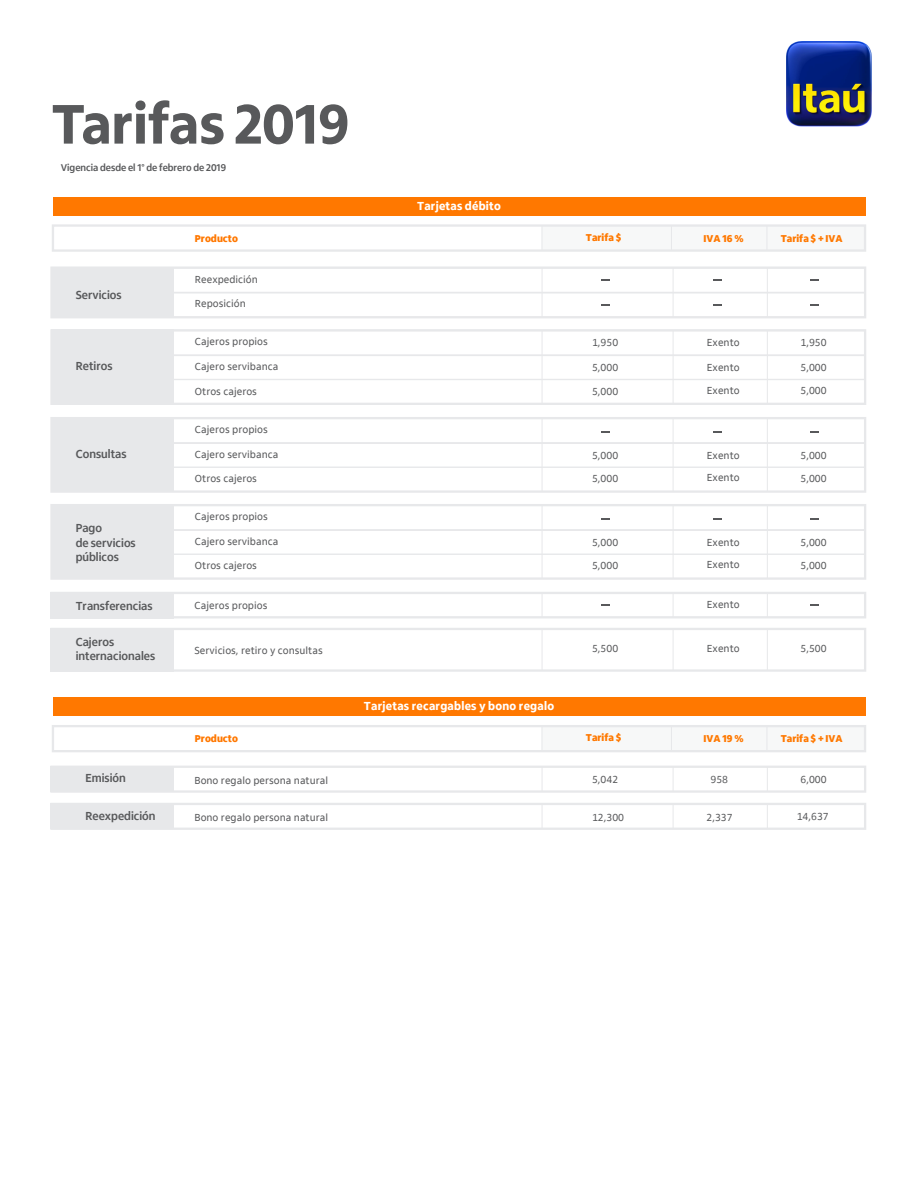
<style>
.page{position:relative;width:918px;height:1188px;background:#fff}
.page>*{position:absolute;margin:0;border:0;box-sizing:border-box;transform-origin:0 0}
.t1{font:800 57.15px "Itau Display";color:#58595b}
.t2{font:700 12px/14.4px "Itau Display";color:#58595b}
.t3{font:800 12px "Itau Display";letter-spacing:.02em;color:#fff}
.t4{font:10.5px/22.6px "Itau Text";color:#58595b}
.t5{font:800 10.2px "Itau Display";color:#ff7800}
.t6{font:700 10.05px "Itau Display";color:#58595b}
</style>
<div class="page">
<img style="left:786px;top:42px;width:85px;height:85px">
<div style="left:542px;top:226px;width:323px;height:24px;background:#f7f8f8"></div>
<div style="left:53px;top:197px;width:812px;height:18px;background:#ff7800"></div>
<hr style="left:172px;top:292px;width:693px;height:1px;background:#e7e8ea">
<div style="left:52px;top:267px;width:122px;height:50px;background:#e7e8ea"></div>
<svg style="left:671px;top:227px;width:1px;height:22px"></svg>
<div style="left:52px;top:224px;width:814px;height:28px;border:2px solid #e7e8ea"></div>
<div style="left:50px;top:267px;width:816px;height:51px;border:2px solid #e7e8ea"></div>
<hr style="left:172px;top:354px;width:693px;height:2px;background:#e7e8ea">
<hr style="left:172px;top:379px;width:693px;height:1px;background:#e7e8ea">
<div style="left:52px;top:330px;width:122px;height:74px;background:#e7e8ea"></div>
<div style="left:50px;top:329px;width:816px;height:76px;border:2px solid #e7e8ea"></div>
<hr style="left:673px;top:268px;width:1px;height:49px;background:#e7e8ea">
<hr style="left:542px;top:268px;width:1px;height:49px;background:#e7e8ea">
<hr style="left:767px;top:268px;width:1px;height:49px;background:#e7e8ea">
<hr style="left:673px;top:331px;width:1px;height:73px;background:#e7e8ea">
<hr style="left:542px;top:331px;width:1px;height:73px;background:#e7e8ea">
<hr style="left:767px;top:331px;width:1px;height:73px;background:#e7e8ea">
<hr style="left:172px;top:442px;width:693px;height:2px;background:#e7e8ea">
<hr style="left:172px;top:467px;width:693px;height:1px;background:#e7e8ea">
<div style="left:52px;top:417px;width:122px;height:75px;background:#e7e8ea"></div>
<div style="left:50px;top:417px;width:816px;height:76px;border:2px solid #e7e8ea"></div>
<hr style="left:673px;top:418px;width:1px;height:74px;background:#e7e8ea">
<hr style="left:542px;top:418px;width:1px;height:74px;background:#e7e8ea">
<hr style="left:767px;top:418px;width:1px;height:74px;background:#e7e8ea">
<svg style="left:713px;top:431px;width:9px;height:2px"></svg>
<svg style="left:810px;top:431px;width:9px;height:2px"></svg>
<svg style="left:601px;top:431px;width:9px;height:2px"></svg>
<hr style="left:172px;top:529px;width:693px;height:2px;background:#e7e8ea">
<hr style="left:172px;top:554px;width:693px;height:1px;background:#e7e8ea">
<div style="left:52px;top:504px;width:122px;height:75px;background:#e7e8ea"></div>
<div style="left:50px;top:504px;width:816px;height:76px;border:2px solid #e7e8ea"></div>
<hr style="left:673px;top:505px;width:1px;height:74px;background:#e7e8ea">
<hr style="left:542px;top:505px;width:1px;height:74px;background:#e7e8ea">
<hr style="left:767px;top:505px;width:1px;height:74px;background:#e7e8ea">
<svg style="left:713px;top:518px;width:9px;height:2px"></svg>
<svg style="left:810px;top:518px;width:9px;height:2px"></svg>
<svg style="left:601px;top:518px;width:9px;height:2px"></svg>
<div style="left:52px;top:592px;width:814px;height:27px;border:1px solid #e7e8ea"></div>
<div style="left:51px;top:592px;width:123px;height:26px;background:#e7e8ea"></div>
<div style="left:50px;top:592px;width:816px;height:26px;border:2px solid #e7e8ea"></div>
<svg style="left:673px;top:593px;width:1px;height:24px"></svg>
<svg style="left:542px;top:593px;width:1px;height:24px"></svg>
<svg style="left:767px;top:593px;width:1px;height:24px"></svg>
<div style="left:542px;top:726px;width:323px;height:25px;background:#f7f8f8"></div>
<div style="left:53px;top:697px;width:812px;height:19px;background:#ff7800"></div>
<div style="left:50px;top:766px;width:124px;height:26px;background:#e7e8ea"></div>
<svg style="left:671px;top:728px;width:1px;height:21px"></svg>
<div style="left:52px;top:725px;width:814px;height:27px;border:2px solid #e7e8ea"></div>
<div style="left:50px;top:766px;width:816px;height:27px;border:2px solid #e7e8ea"></div>
<svg style="left:673px;top:767px;width:1px;height:24px"></svg>
<svg style="left:542px;top:767px;width:1px;height:24px"></svg>
<svg style="left:767px;top:767px;width:1px;height:24px"></svg>
<div style="left:51px;top:628px;width:123px;height:44px;background:#e7e8ea"></div>
<div style="left:50px;top:628px;width:816px;height:44px;border:2px solid #e7e8ea"></div>
<hr style="left:673px;top:629px;width:1px;height:42px;background:#e7e8ea">
<hr style="left:542px;top:629px;width:1px;height:42px;background:#e7e8ea">
<hr style="left:767px;top:629px;width:1px;height:42px;background:#e7e8ea">
<div style="left:50px;top:803px;width:124px;height:26px;background:#e7e8ea"></div>
<div style="left:50px;top:803px;width:816px;height:27px;border:2px solid #e7e8ea"></div>
<svg style="left:673px;top:804px;width:1px;height:24px"></svg>
<svg style="left:542px;top:804px;width:1px;height:24px"></svg>
<svg style="left:767px;top:804px;width:1px;height:24px"></svg>
<h1 class="t1" style="left:52px;top:91px;width:299px">Tarifas 2019</h1>
<p class="t6" style="left:61px;top:161px;width:167px">Vigencia desde el 1° de febrero de 2019</p>
<p class="t3" style="left:417px;top:199px;width:85px">Tarjetas débito</p>
<p class="t2" style="left:76px;top:288px;width:47px">Servicios</p>
<p class="t2" style="left:76px;top:359px;width:38px">Retiros</p>
<p class="t2" style="left:76px;top:447px;width:52px">Consultas</p>
<p class="t2" style="left:76px;top:521px;width:62px">Pago<br>de servicios públicos</p>
<p class="t2" style="left:76px;top:599px;width:78px">Transferencias</p>
<p class="t5" style="left:195px;top:232px;width:45px">Producto</p>
<p class="t5" style="left:586px;top:231px;width:37px">Tarifa $</p>
<p class="t5" style="left:704px;top:232px;width:41px">IVA 16 %</p>
<p class="t5" style="left:781px;top:232px;width:64px">Tarifa $ + IVA</p>
<p class="t4" style="left:195px;top:268px;width:65px">Reexpedición</p>
<p class="t4" style="left:195px;top:293px;width:52px">Reposición</p>
<p class="t4" style="left:195px;top:331px;width:74px">Cajeros propios</p>
<p class="t4" style="left:195px;top:355px;width:85px">Cajero servibanca</p>
<p class="t4" style="left:195px;top:380px;width:64px">Otros cajeros</p>
<p class="t4" style="left:195px;top:418px;width:74px">Cajeros propios</p>
<p class="t4" style="left:195px;top:443px;width:85px">Cajero servibanca</p>
<p class="t4" style="left:195px;top:468px;width:64px">Otros cajeros</p>
<p class="t4" style="left:195px;top:505px;width:74px">Cajeros propios</p>
<p class="t4" style="left:195px;top:530px;width:85px">Cajero servibanca</p>
<p class="t4" style="left:195px;top:555px;width:64px">Otros cajeros</p>
<p class="t4" style="left:195px;top:594px;width:74px">Cajeros propios</p>
<p class="t4" style="left:592px;top:331px;width:28px">1,950</p>
<p class="t4" style="left:707px;top:331px;width:35px">Exento</p>
<p class="t4" style="left:800px;top:331px;width:28px">1,950</p>
<p class="t4" style="left:592px;top:356px;width:28px">5,000</p>
<p class="t4" style="left:592px;top:380px;width:28px">5,000</p>
<p class="t4" style="left:707px;top:356px;width:35px">Exento<br>Exento</p>
<p class="t4" style="left:800px;top:356px;width:28px">5,000<br>5,000</p>
<p class="t4" style="left:592px;top:444px;width:28px">5,000</p>
<p class="t4" style="left:592px;top:467px;width:28px">5,000</p>
<p class="t4" style="left:592px;top:531px;width:28px">5,000</p>
<p class="t4" style="left:592px;top:554px;width:28px">5,000</p>
<p class="t4" style="left:707px;top:444px;width:35px">Exento<br>Exento</p>
<p class="t4" style="left:800px;top:444px;width:28px">5,000<br>5,000</p>
<p class="t4" style="left:707px;top:531px;width:35px">Exento<br>Exento</p>
<p class="t4" style="left:707px;top:593px;width:35px">Exento</p>
<p class="t4" style="left:800px;top:531px;width:28px">5,000<br>5,000</p>
<p class="t2" style="left:76px;top:635px;width:81px">Cajeros internacionales</p>
<p class="t4" style="left:195px;top:639px;width:130px">Servicios, retiro y consultas</p>
<p class="t3" style="left:364px;top:699px;width:192px">Tarjetas recargables y bono regalo</p>
<p class="t4" style="left:592px;top:638px;width:28px">5,500</p>
<p class="t4" style="left:707px;top:637px;width:35px">Exento</p>
<p class="t4" style="left:800px;top:637px;width:28px">5,500</p>
<p class="t5" style="left:195px;top:733px;width:45px">Producto</p>
<p class="t5" style="left:586px;top:732px;width:37px">Tarifa $</p>
<p class="t5" style="left:704px;top:733px;width:41px">IVA 19 %</p>
<p class="t5" style="left:781px;top:733px;width:64px">Tarifa $ + IVA</p>
<p class="t2" style="left:85px;top:771px;width:42px">Emisión</p>
<p class="t4" style="left:195px;top:769px;width:135px">Bono regalo persona natural</p>
<p class="t2" style="left:85px;top:808px;width:72px">Reexpedición</p>
<p class="t4" style="left:195px;top:806px;width:135px">Bono regalo persona natural</p>
<p class="t4" style="left:592px;top:806px;width:34px">12,300</p>
<p class="t4" style="left:706px;top:806px;width:28px">2,337</p>
<p class="t4" style="left:797px;top:805px;width:34px">14,637</p>
<p class="t4" style="left:592px;top:769px;width:28px">5,042</p>
<p class="t4" style="left:711px;top:768px;width:19px">958</p>
<p class="t4" style="left:800px;top:768px;width:28px">6,000</p>
</div>
